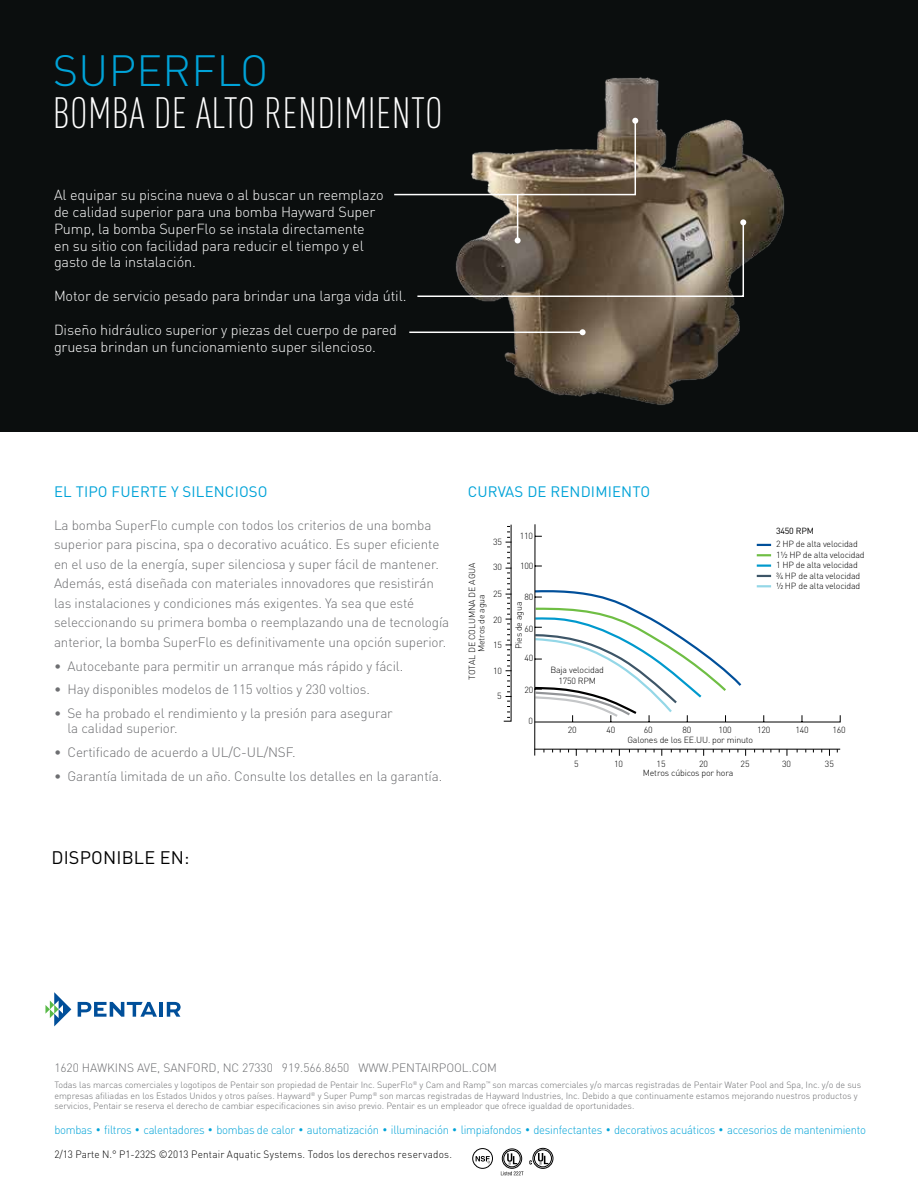
<style>
.page{position:relative;width:918px;height:1188px;background:#fff}
.page>*{position:absolute;margin:0;border:0;box-sizing:border-box;transform-origin:0 0}
.t1{font:300 condensed 43.2px "DIN Pro";color:#fff}
.t2{font:300 43.2px "DIN Pro";letter-spacing:.01em;color:#00a3d8}
.t3{font:18px "DIN Pro";color:#000}
.t4{font:15px "DIN Pro";letter-spacing:.01em;color:#00a3d8}
.t5{font:300 14.4px/16.8px "DIN Pro";letter-spacing:-.01em;color:#fff}
.t6{font:300 13.5px/19.5px "DIN Pro";letter-spacing:-.01em;color:#6d6e71}
.t7{font:300 12px "DIN Pro";letter-spacing:-.005em;color:#6d6e71}
.t8{font:300 11.85px "DIN Pro";letter-spacing:-.02em;color:#00a3d8;scale:.95 1}
.t9{font:300 10.5px "DIN Pro";letter-spacing:.02em;color:#000;scale:.95 1}
.t10{font:300 9px/10.5px "DIN Pro";letter-spacing:-.005em;color:#6d6e71}
.t11{font:300 8.85px/10.6px "DIN Pro";letter-spacing:-.02em;color:#000;text-align:center}
.t12{font:8.85px "DIN Pro";letter-spacing:-.02em;color:#000}
.s1{font-size:9.75px}
</style>
<div class="page">
<svg style="left:45px;top:992px;width:26px;height:34px"></svg>
<svg style="left:78px;top:1002px;width:79px;height:15px"></svg>
<hr style="left:159px;top:1002px;width:4px;height:15px;background:#004f9a">
<svg style="left:167px;top:1002px;width:14px;height:15px"></svg>
<div style="left:0;top:0;width:918px;height:432px;background:#0b0e0e"></div>
<img style="left:450px;top:77px;width:335px;height:328px">
<svg style="left:757px;top:544px;width:14px;height:2px"></svg>
<svg style="left:757px;top:554px;width:14px;height:2px"></svg>
<svg style="left:757px;top:565px;width:14px;height:2px"></svg>
<svg style="left:757px;top:575px;width:14px;height:2px"></svg>
<hr style="left:534px;top:749px;width:306px;height:1px;background:#000">
<svg style="left:535px;top:585px;width:306px;height:138px"></svg>
<hr style="left:534px;top:524px;width:1px;height:232px;background:#000">
<svg style="left:503px;top:524px;width:9px;height:198px"></svg>
<div style="left:473px;top:1148px;width:20px;height:21px;border:1px solid #000;border-radius:50%"></div>
<svg style="left:476px;top:1156px;width:14px;height:7px"></svg>
<svg style="left:501px;top:1148px;width:53px;height:27px"></svg>
<hr style="left:409px;top:332px;width:174px;height:1px;background:#fff">
<svg style="left:580px;top:329px;width:6px;height:6px"></svg>
<svg style="left:394px;top:118px;width:244px;height:78px"></svg>
<hr style="left:517px;top:195px;width:1px;height:45px;background:#fff">
<svg style="left:417px;top:219px;width:329px;height:79px"></svg>
<h1 class="t2" style="left:53px;top:37px;width:217px">SUPERFLO</h1>
<h1 class="t1" style="left:53px;top:82px;width:159px">BOMBADE ALTO</h1>
<h1 class="t1" style="left:264px;top:82px;width:17px">RENDIMIENTO</h1>
<p class="t5" style="left:54px;top:185px;width:331px">Al equipar su piscina nueva o al buscar un reemplazo de calidad superior para una bomba Hayward Super Pump, la bomba SuperFlo se instala directamente en su sitio con facilidad para reducir el tiempo y el gasto de la instalación.</p>
<p class="t5" style="left:54px;top:286px;width:354px">Motor de servicio pesado para brindar una larga vida útil.</p>
<p class="t5" style="left:54px;top:320px;width:344px">Diseño hidráulico superior y piezas del cuerpo de pared gruesa brindan un funcionamiento super silencioso.</p>
<p class="t4" style="left:54px;top:480px;width:31px">EL TIPO</p>
<p class="t4" style="left:112px;top:480px;width:158px">FUERTE Y SILENCIOSO</p>
<p class="t6" style="left:54px;top:514px;width:397px">La bomba SuperFlo cumple con todos los criterios de una bomba superior para piscina, spa o decorativo acuático. Es super eficiente en el uso de la energía, super silenciosa y super fácil de mantener.<br>Además, está diseñada con materiales innovadores que resistirán las instalaciones y condiciones más exigentes. Ya sea que esté seleccionando su primera bomba o reemplazando una de tecnología anterior, la bomba SuperFlo es definitivamente una opción superior.</p>
<p class="t6" style="left:54px;top:655px;width:351px">• Autocebante para permitir un arranque más rápido y fácil.</p>
<p class="t6" style="left:54px;top:679px;width:317px">• Hay disponibles modelos de 115 voltios y 230 voltios.</p>
<p class="t6" style="left:68px;top:705px;width:327px;line-height:15px;text-indent:-14px">• Se ha probado el rendimiento y la presión para asegurar la calidad superior.</p>
<p class="t6" style="left:54px;top:742px;width:243px">• Certificado de acuerdo a UL/C-UL/NSF.</p>
<p class="t6" style="left:54px;top:766px;width:390px">• Garantía limitada de un año. Consulte los detalles en la garantía.</p>
<p class="t4" style="left:468px;top:480px;width:20px">CURVAS</p>
<p class="t4" style="left:527px;top:480px;width:33px">DE RENDI</p>
<p class="t4" style="left:595px;top:480px;width:22px">MIENTO</p>
<p class="t11" style="left:493px;top:536px;width:10px">35</p>
<p class="t11" style="left:466px;top:680px;width:119px;line-height:9.6px;rotate:-90deg">TOTAL DE COLUMNA DE AGUA<br>Metros de agua</p>
<p class="t11" style="left:493px;top:561px;width:10px">30</p>
<p class="t11" style="left:493px;top:587px;width:10px">25</p>
<p class="t11" style="left:493px;top:614px;width:10px">20</p>
<p class="t11" style="left:493px;top:638px;width:10px">15</p>
<p class="t11" style="left:493px;top:665px;width:10px">10</p>
<p class="t11" style="left:497px;top:690px;width:6px">5</p>
<p class="t11" style="left:520px;top:529px;width:15px">110</p>
<p class="t11" style="left:520px;top:560px;width:15px">100</p>
<p class="t11" style="left:524px;top:591px;width:10px">80</p>
<p class="t11" style="left:524px;top:622px;width:10px">60</p>
<p class="t11" style="left:524px;top:652px;width:10px">40</p>
<p class="t11" style="left:513px;top:649px;width:49px;rotate:-90deg">Pies de agua</p>
<p class="t11" style="left:524px;top:683px;width:10px">20</p>
<p class="t11" style="left:529px;top:715px;width:6px">0</p>
<p class="t11" style="left:550px;top:664px;width:55px">Baja velocidad<br>1750 RPM</p>
<p class="t12" style="left:776px;top:523px;width:39px">3450 RPM</p>
<p class="t11" style="left:776px;top:538px;width:90px;text-align:left">2 HP de alta velocidad<br>1½ HP de alta velocidad<br>1 HP de alta velocidad ¾ HP de alta velocidad ½ HP de alta velocidad</p>
<p class="t11" style="left:568px;top:723px;width:10px">20</p>
<p class="t11" style="left:607px;top:723px;width:10px">40</p>
<p class="t11" style="left:644px;top:723px;width:10px">60</p>
<p class="t11" style="left:682px;top:723px;width:10px">80</p>
<p class="t11" style="left:719px;top:723px;width:15px">100</p>
<p class="t11" style="left:757px;top:723px;width:15px">120</p>
<p class="t11" style="left:795px;top:723px;width:15px">140</p>
<p class="t11" style="left:833px;top:723px;width:15px">160</p>
<p class="t11" style="left:627px;top:734px;width:127px">Galones de los EE.UU. por minuto</p>
<p class="t11" style="left:643px;top:767px;width:92px">Metros cúbicos por hora</p>
<p class="t11" style="left:574px;top:758px;width:6px">5</p>
<p class="t11" style="left:614px;top:758px;width:11px">10</p>
<p class="t11" style="left:657px;top:758px;width:11px">15</p>
<p class="t11" style="left:699px;top:758px;width:11px">20</p>
<p class="t11" style="left:741px;top:758px;width:11px">25</p>
<p class="t11" style="left:782px;top:758px;width:11px">30</p>
<p class="t11" style="left:825px;top:758px;width:11px">35</p>
<h2 class="t3" style="left:51px;top:843px;width:24px">DISPONIBLE</h2>
<h2 class="t3" style="left:160px;top:843px;width:31px">EN :</h2>
<p class="t7" style="left:54px;top:1058px;width:444px">1620 HAWKINS AVE, SANFORD, NC 27330 919.566.8650 WWW.PENTAIRPOOL.COM</p>
<p class="t10" style="left:54px;top:1079px;width:808px">Todas las marcas comerciales y logotipos de Pentair son propiedad de Pentair Inc. SuperFlo<sup>®</sup> y Cam and Ramp<sup>™</sup> son marcas comerciales y/o marcas registradas de Pentair Water Pool and Spa, Inc. y/o de sus empresas afiliadas en los Estados Unidos y otros países. Hayward<sup>®</sup> y Super Pump<sup>®</sup> son marcas registradas de Hayward Industries, Inc. Debido a que continuamente estamos mejorando nuestros productos y servicios, Pentair se reserva el derecho de cambiar especificaciones sin aviso previo. Pentair es un empleador que ofrece igualdad de oportunidades.</p>
<p class="t8" style="left:54px;top:1121px;width:856px">bombas <span class="s1">•</span> filtros <span class="s1">•</span> calentadores <span class="s1">•</span> bombas de calor <span class="s1">•</span> automatización <span class="s1">•</span> illuminación <span class="s1">•</span> limpiafondos <span class="s1">•</span> desinfectantes <span class="s1">•</span> decorativos acuáticos <span class="s1">•</span> accesorios de mantenimiento</p>
<p class="t9" style="left:54px;top:1146px;width:420px">2/13 Parte N.° P1-232S ©2013 Pentair Aquatic Systems. Todos los derechos reservados.</p>
</div>
